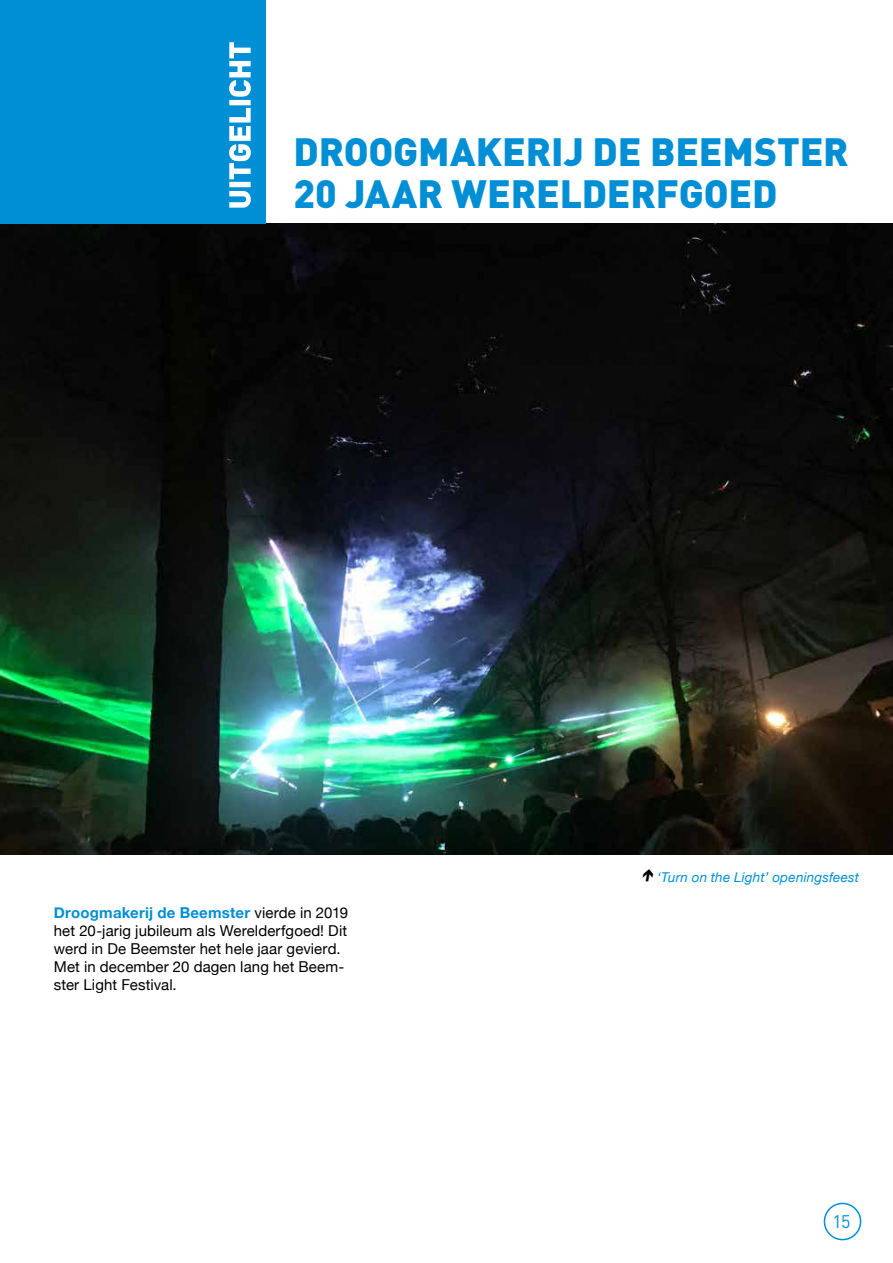
<style>
.page{position:relative;width:893px;height:1263px;background:#fff}
.page>*{position:absolute;margin:0;border:0;box-sizing:border-box;transform-origin:0 0}
.t1{font:900 39px/42px "DIN";letter-spacing:-.005em;color:#008fd5}
.t2{font:18px "DIN";color:#008fd5}
.t3{font:15px/18px "Helvetica Neue";letter-spacing:.005em;color:#000}
.t4{font:italic 13.5px "Helvetica Neue";letter-spacing:.01em;color:#008fd5}
.s1{font-weight:700;color:#008fd5}
</style>
<div class="page">
<div style="left:824px;top:1203px;width:37px;height:37px;border:2px solid #008fd5;border-radius:50%"></div>
<img style="left:0;top:224px;width:893px;height:631px">
<div style="left:0;top:0;width:266px;height:224px;background:#008fd5"></div>
<svg style="left:229px;top:42px;width:22px;height:166px"></svg>
<h1 class="t1" style="left:294px;top:129px;width:557px">DROOGMAKERIJ DE BEEMSTER<br>20 JAAR WERELDERFGOED</h1>
<p class="t3" style="left:54px;top:905px;width:296px"><span class="s1">Droogmakerij de Beemster</span> vierde in 2019 het 20-jarig jubileum als Werelderfgoed! Dit werd in De Beemster het hele jaar gevierd.<br>Met in december 20 dagen lang het Beem&shy;ster Light Festival.</p>
<p class="t4" style="left:657px;top:867px;width:203px">‘Turn on the Light’ openingsfeest</p>
<p class="t2" style="left:833px;top:1210px;width:19px">15</p>
</div>
